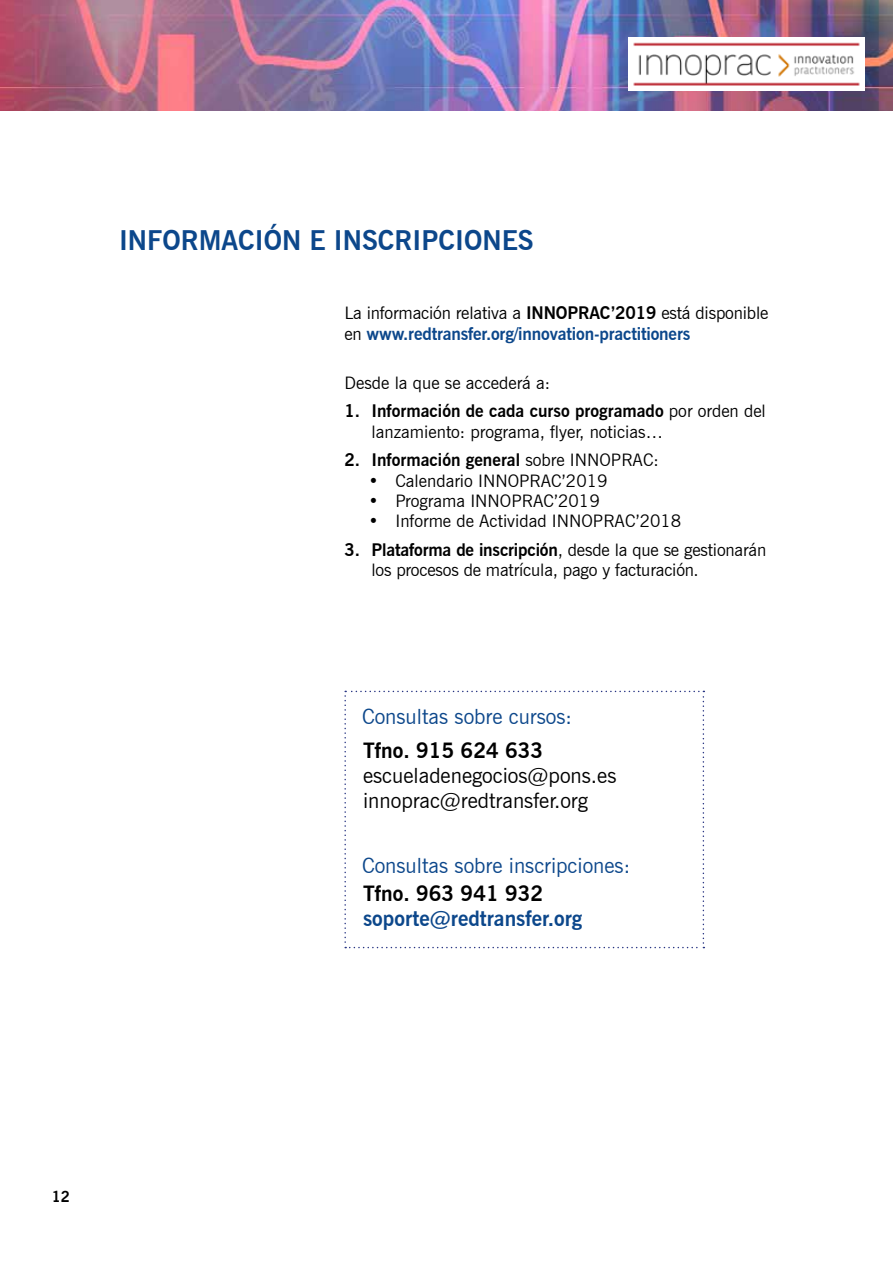
<style>
.page{position:relative;width:893px;height:1263px;background:#fff}
.page>*{position:absolute;margin:0;border:0;box-sizing:border-box;transform-origin:0 0}
.t1{font:700 27px "News Gothic BT";color:#0c478b}
.t2{font:21px "News Gothic BT";color:#0c478b}
.t3{font:21px/25.2px "News Gothic BT";color:#000}
.t4{font:700 21px "News Gothic BT";color:#000}
.t5{font:700 21px "News Gothic BT";color:#0c478b}
.t6{font:17.25px/20.2px "News Gothic BT";color:#000}
.t7{font:700 17.25px/20.2px "News Gothic BT";letter-spacing:-.01em;color:#0c478b}
.t8{font:700 17.25px "News Gothic BT";color:#000}
.t9{font:700 15px "News Gothic BT";color:#000}
.s1{font-weight:400;color:#000}
.s2{color:#000}
.s3{font-weight:700}
.s4{font-weight:400}
</style>
<div class="page">
<img style="left:0;top:0;width:893px;height:111px">
<svg style="left:344px;top:691px;width:360px;height:257px"></svg>
<img style="left:628px;top:37px;width:236px;height:53px">
<h1 class="t1" style="left:119px;top:224px;width:416px">INFORMACIÓN E INSCRIPCIONES</h1>
<p class="t7" style="left:344px;top:303px;width:425px"><span class="s1">La información relativa a</span> <span class="s2">INNOPRAC’2019</span> <span class="s1">está disponible en</span> www.redtransfer.org/innovation-practitioners</p>
<p class="t6" style="left:344px;top:372px;width:207px">Desde la que se accederá a:</p>
<p class="t6" style="left:371px;top:401px;width:396px;text-indent:-27px"><span class="s3">1. Información de cada curso programado</span> por orden del lanzamiento: programa, flyer, noticias…</p>
<p class="t8" style="left:344px;top:450px;width:316px">2. Información general <span class="s4">sobre INNOPRAC:</span></p>
<p class="t6" style="left:368px;top:470px;width:241px">• Calendario INNOPRAC’2019</p>
<p class="t6" style="left:368px;top:490px;width:233px">• Programa INNOPRAC’2019</p>
<p class="t6" style="left:368px;top:511px;width:314px">• Informe de Actividad INNOPRAC’2018</p>
<p class="t6" style="left:371px;top:539px;width:396px;text-indent:-27px"><span class="s3">3. Plataforma de inscripción</span>, desde la que se gestionarán los procesos de matrícula, pago y facturación.</p>
<p class="t2" style="left:362px;top:704px;width:212px">Consultas sobre cursos:</p>
<p class="t4" style="left:363px;top:738px;width:182px">Tfno. 915 624 633</p>
<p class="t3" style="left:363px;top:763px;width:255px">escueladenegocios@pons.es innoprac@redtransfer.org</p>
<p class="t2" style="left:362px;top:853px;width:270px">Consultas sobre inscripciones:</p>
<p class="t4" style="left:363px;top:881px;width:182px">Tfno. 963 941 932</p>
<p class="t5" style="left:363px;top:906px;width:221px">soporte@redtransfer.org</p>
<p class="t9" style="left:52px;top:1188px;width:20px">12</p>
</div>
